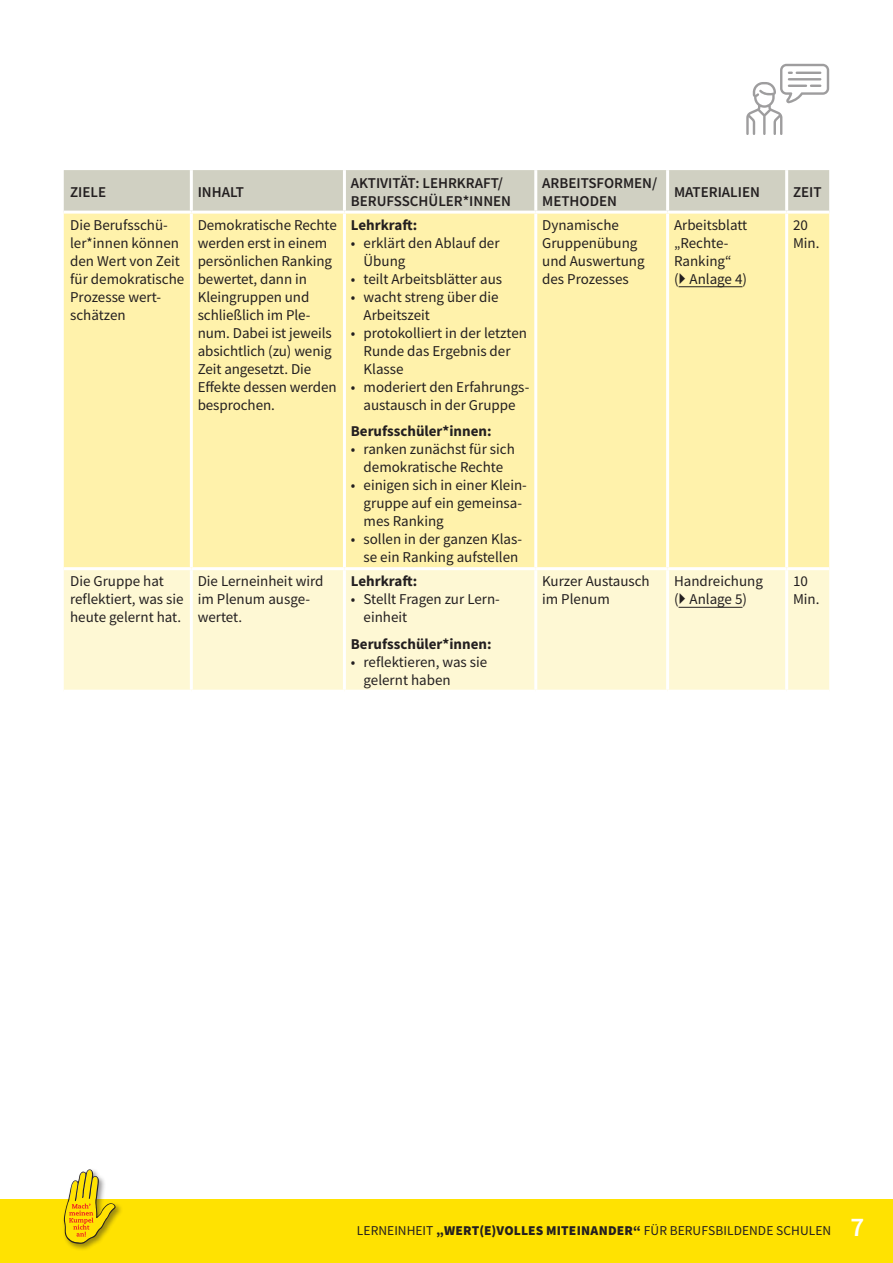
<style>
.page{position:relative;width:893px;height:1263px;background:#fff}
.page>*{position:absolute;margin:0;border:0;box-sizing:border-box;transform-origin:0 0}
.t1{font:15px/18px "Source Sans Pro";color:#231f20}
.t2{font:600 15px/18px "Source Sans Pro";color:#231f20}
.t3{font:700 15px "Source Sans Pro";color:#231f20}
.t4{font:13.5px "Source Sans Pro";letter-spacing:.005em;color:#231f20}
.s1{font-weight:900}
.s2{font-weight:600;font-size:27px;color:#fff}
</style>
<div class="page">
<div style="left:0;top:1199px;width:893px;height:64px;background:#ffe201"></div>
<svg style="left:746px;top:64px;width:83px;height:71px"></svg>
<div style="left:62px;top:1168px;width:61px;height:83px;background:#231f20;opacity:.45"></div>
<svg style="left:64px;top:1169px;width:52px;height:75px"></svg>
<div style="left:64px;top:170px;width:765px;height:41px;background:#d0d0c2"></div>
<div style="left:64px;top:214px;width:765px;height:353px;background:#fff2ab"></div>
<div style="left:64px;top:570px;width:765px;height:120px;background:#fef8d4"></div>
<hr style="left:190px;top:214px;width:3px;height:353px;background:#fff">
<hr style="left:343px;top:214px;width:3px;height:353px;background:#fff">
<hr style="left:534px;top:214px;width:3px;height:353px;background:#fff">
<hr style="left:666px;top:214px;width:3px;height:353px;background:#fff">
<hr style="left:785px;top:214px;width:3px;height:353px;background:#fff">
<hr style="left:190px;top:570px;width:3px;height:120px;background:#fff">
<hr style="left:343px;top:570px;width:3px;height:120px;background:#fff">
<hr style="left:534px;top:570px;width:3px;height:120px;background:#fff">
<hr style="left:666px;top:570px;width:3px;height:120px;background:#fff">
<hr style="left:785px;top:570px;width:3px;height:120px;background:#fff">
<hr style="left:190px;top:170px;width:3px;height:41px;background:#fff">
<hr style="left:343px;top:170px;width:3px;height:41px;background:#fff">
<hr style="left:534px;top:170px;width:3px;height:41px;background:#fff">
<hr style="left:666px;top:170px;width:3px;height:41px;background:#fff">
<hr style="left:785px;top:170px;width:3px;height:41px;background:#fff">
<hr style="left:678px;top:286px;width:64px;height:1px;background:#231f20">
<hr style="left:678px;top:607px;width:64px;height:1px;background:#231f20">
<svg style="left:680px;top:273px;width:5px;height:11px"></svg>
<svg style="left:680px;top:593px;width:5px;height:11px"></svg>
<p class="t2" style="left:70px;top:183px;width:37px">ZIELE</p>
<p class="t2" style="left:198px;top:183px;width:48px">INHALT</p>
<p class="t2" style="left:351px;top:174px;width:162px">AKTIVITÄT: LEH RKRAFT/<br>BERUFSSCHÜLER*I NNEN</p>
<p class="t2" style="left:542px;top:174px;width:117px">ARBEITSFORMEN/<br>M ETHODEN</p>
<p class="t2" style="left:674px;top:183px;width:51px">MATERIALI</p>
<p class="t2" style="left:742px;top:183px;width:19px">EN</p>
<p class="t2" style="left:793px;top:183px;width:30px">ZEIT</p>
<p class="t1" style="left:70px;top:216px;width:116px">Die Berufsschü&shy;ler*innen können den Wert von Zeit für demokratische<br>Prozesse wert&shy;schätzen</p>
<p class="t1" style="left:198px;top:216px;width:141px">Demokratische Rechte werden erst in einem persönlichen Ranking bewertet, dann in<br>Kleingruppen und schließlich im Ple&shy;num. Dabei ist jeweils absichtlich (zu) wenig<br>Zeit angesetzt. Die<br>Effekte dessen werden besprochen.</p>
<p class="t3" style="left:351px;top:215px;width:68px">Lehrkraft:</p>
<p class="t1" style="left:542px;top:216px;width:104px">Dynamische<br>Gruppenübung und Auswertung des Prozesses</p>
<p class="t1" style="left:674px;top:216px;width:75px">Arbeitsblatt „Rechte-<br>Ranking“<br>( Anlage 4)</p>
<p class="t1" style="left:793px;top:216px;width:28px">20<br>Min.</p>
<p class="t1" style="left:364px;top:234px;width:138px;text-indent:-13px">• erklärt den Ablauf der<br>Übung</p>
<p class="t1" style="left:351px;top:270px;width:153px">• teilt Arbeitsblätter aus</p>
<p class="t1" style="left:364px;top:288px;width:137px;text-indent:-13px">• wacht streng über die<br>Arbeitszeit</p>
<p class="t1" style="left:364px;top:324px;width:165px;text-indent:-13px">• protokolliert in der letzten<br>Runde das Ergebnis der<br>Klasse</p>
<p class="t1" style="left:351px;top:378px;width:180px;text-align:center">• moderiert den Erfahrungs&shy;austausch in der Gruppe</p>
<p class="t3" style="left:351px;top:421px;width:142px">Berufsschüler*innen:</p>
<p class="t1" style="left:351px;top:440px;width:166px;text-align:center">• ranken zunächst für sich demokratische Rechte</p>
<p class="t1" style="left:364px;top:476px;width:165px;text-indent:-13px">• einigen sich in einer Klein&shy;gruppe auf ein gemeinsa&shy;mes Ranking</p>
<p class="t1" style="left:351px;top:530px;width:173px;text-align:center">• sollen in der ganzen Klas&shy;se ein Ranking aufstellen</p>
<p class="t1" style="left:70px;top:572px;width:115px">Die Gruppe hat reflektiert, was sie heute gelernt hat.</p>
<p class="t1" style="left:198px;top:572px;width:127px">Die Lerneinheit wird im Plenum ausge&shy;wertet.</p>
<p class="t3" style="left:351px;top:571px;width:68px">Lehrkraft:</p>
<p class="t1" style="left:364px;top:590px;width:137px;text-indent:-13px">• Stellt Fragen zur Lern&shy;einheit</p>
<p class="t3" style="left:351px;top:634px;width:142px">Berufsschüler*innen:</p>
<p class="t1" style="left:364px;top:653px;width:125px;text-indent:-13px">• reflektieren, was sie gelernt haben</p>
<p class="t1" style="left:542px;top:572px;width:109px">Kurzer Austausch im Plenum</p>
<p class="t1" style="left:674px;top:572px;width:90px">Handreichung ( Anlage 5)</p>
<p class="t1" style="left:793px;top:572px;width:28px">10<br>Min.</p>
<p class="t4" style="left:357px;top:1222px;width:509px">Lerneinheit <span class="s1">„WERT(E)VOLLES MITEINANDER“</span> für berufsbildende Schulen <span class="s2">7</span></p>
</div>
